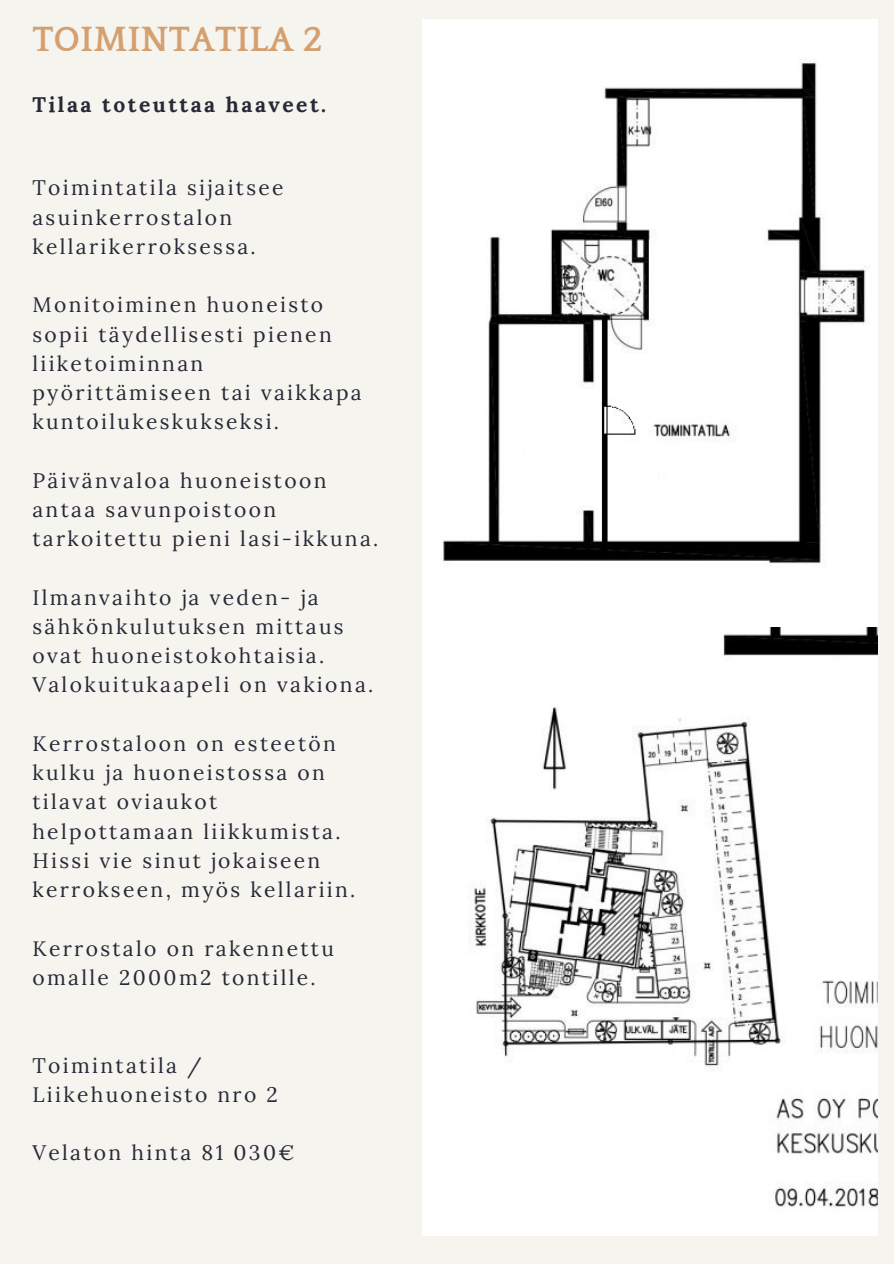
<style>
.page{position:relative;width:894px;height:1264px;background:#fff}
.page>*{position:absolute;margin:0;border:0;box-sizing:border-box;transform-origin:0 0}
.t1{font:700 36px "Quattrocento";color:#d59f6f}
.t2{font:21px/29.2px "Lora";letter-spacing:.11em;color:#282936}
.t3{font:700 21px "Lora";letter-spacing:.12em;color:#282936}
</style>
<div class="page">
<div style="left:0;top:0;width:893px;height:1263px;background:#f5f4ef"></div>
<img style="left:422px;top:19px;width:455px;height:1216px">
<p class="t1" style="left:32px;top:20px;width:292px">TOIMINTATILA 2</p>
<p class="t3" style="left:32px;top:91px;width:295px">Tilaa toteuttaa haaveet.</p>
<p class="t2" style="left:32px;top:173px;width:253px">Toimintatila sijaitsee asuinkerrostalon kellarikerroksessa.</p>
<p class="t2" style="left:32px;top:290px;width:331px">Monitoiminen huoneisto sopii täydellisesti pienen liiketoiminnan pyörittämiseen tai vaikkapa kuntoilukeskukseksi.</p>
<p class="t2" style="left:32px;top:465px;width:347px">Päivänvaloa huoneistoon antaa savunpoistoon tarkoitettu pieni lasi-ikkuna.</p>
<p class="t2" style="left:32px;top:582px;width:342px">Ilmanvaihto ja veden- ja sähkönkulutuksen mittaus ovat huoneistokohtaisia.<br>Valokuitukaapeli on vakiona.</p>
<p class="t2" style="left:32px;top:728px;width:324px">Kerrostaloon on esteetön kulku ja huoneistossa on tilavat oviaukot helpottamaan liikkumista.<br>Hissi vie sinut jokaiseen kerrokseen, myös kellariin.</p>
<p class="t2" style="left:32px;top:933px;width:303px">Kerrostalo on rakennettu omalle 2000m2 tontille.</p>
<p class="t2" style="left:32px;top:1050px;width:171px">Toimintatila /</p>
<p class="t2" style="left:32px;top:1079px;width:247px">Liikehuoneisto nro 2</p>
<p class="t2" style="left:32px;top:1137px;width:263px">Velaton hinta 81 030€</p>
</div>
